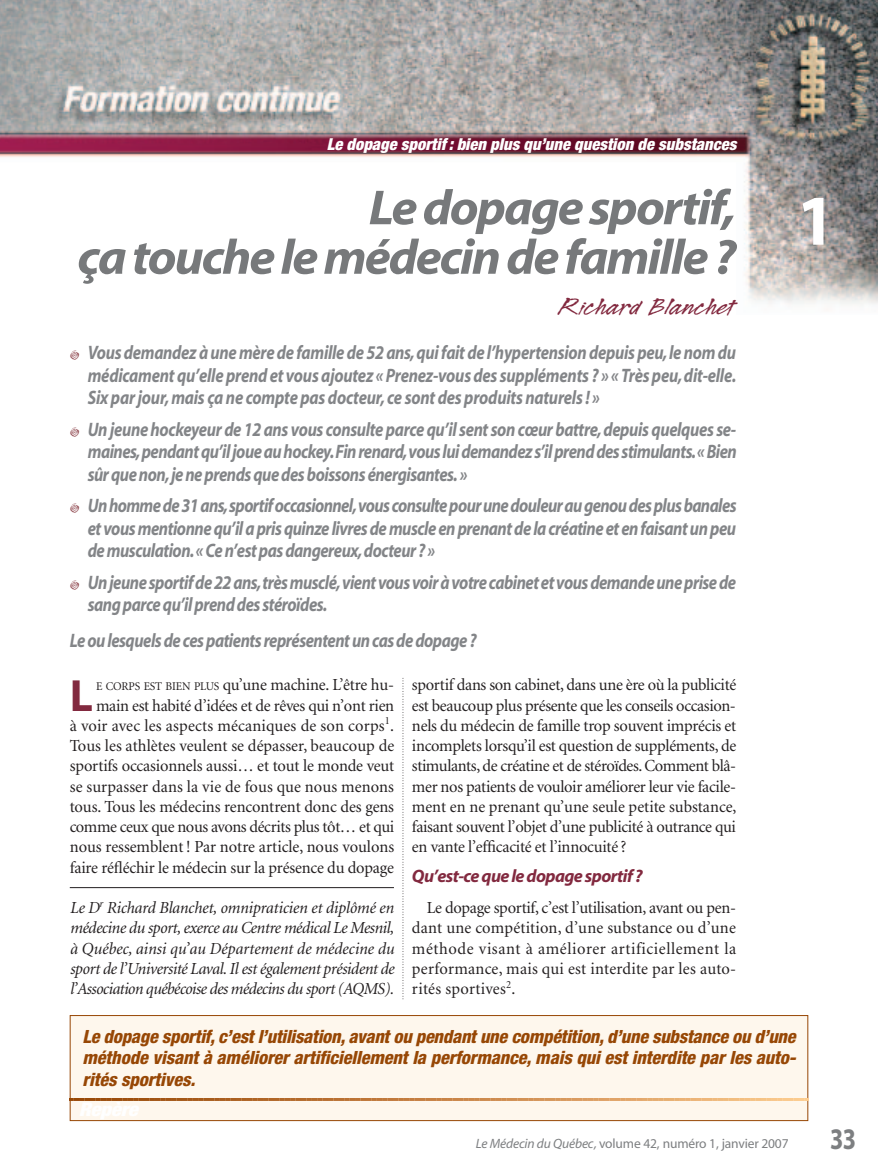
<style>
.page{position:relative;width:878px;height:1175px;background:#fff}
.page>*{position:absolute;margin:0;border:0;box-sizing:border-box;transform-origin:0 0}
.t1{font:700 72px "Myriad";color:#fff}
.t2{font:italic 700 49.5px/49.5px "Myriad";letter-spacing:-.04em;color:#77797b;text-align:right;scale:1.05 1}
.t3{font:700 45.3px "Myriad";color:#82293f}
.t4{font:700 30px "Myriad";color:#7d7f81;scale:.8 1}
.t5{font:27px "Legault Std";color:#82293f;scale:1.2 1}
.t6{font:italic 700 19.5px/22.5px "Myriad";letter-spacing:-.03em;color:#838588;text-align:justify;scale:.85 1}
.t7{font:italic 800 condensed 18.15px/21.8px "Helvetica Neue";letter-spacing:-.005em;color:#974705;text-align:justify}
.t8{font:italic 700 18px "Myriad";letter-spacing:-.035em;color:#82293f}
.t9{font:16.8px/20.2px "Minion";letter-spacing:-.005em;color:#231f20;text-align:justify}
.t10{font:italic 16.8px/20.2px "Minion";letter-spacing:-.035em;color:#231f20;text-align:justify}
.t11{font:italic 900 condensed 16.5px "Helvetica Neue";color:#fff}
.t12{font:13.5px "Myriad";letter-spacing:-.01em;color:#7d7f81}
.s1{font-size:11.85px}
.s2{font-style:italic}
</style>
<div class="page">
<img style="left:0;top:0;width:878px;height:304px">
<svg style="left:402px;top:678px;width:1px;height:321px"></svg>
<hr style="left:70px;top:887px;width:324px;height:1px;background:#231f20">
<div style="left:70px;top:1015px;width:737px;height:105px;background:#fef7ed"></div>
<div style="left:70px;top:1015px;width:738px;height:105px;border:1px solid #974705"></div>
<svg style="left:70px;top:1098px;width:23px;height:22px"></svg>
<hr style="left:97px;top:1098px;width:2px;height:22px;background:#9b4b0a">
<svg style="left:103px;top:1098px;width:109px;height:22px"></svg>
<hr style="left:216px;top:1098px;width:2px;height:22px;background:#a95d1e">
<svg style="left:222px;top:1098px;width:109px;height:22px"></svg>
<hr style="left:335px;top:1098px;width:2px;height:22px;background:#ba7133">
<svg style="left:341px;top:1098px;width:255px;height:22px"></svg>
<hr style="left:600px;top:1098px;width:2px;height:22px;background:#dea065">
<svg style="left:606px;top:1098px;width:109px;height:22px"></svg>
<hr style="left:719px;top:1098px;width:2px;height:22px;background:#efba7d">
<svg style="left:725px;top:1098px;width:82px;height:22px"></svg>
<p class="t11" style="left:327px;top:138px;width:411px">Le dopage sportif : bien plus qu’une question de substances</p>
<h2 class="t2" style="left:77px;top:188px;width:629px">Le dopage sportif,<br>ça touche le médecin de famille ?</h2>
<h3 class="t5" style="left:559px;top:289px;width:149px">Richard Blanchet</h3>
<p class="t6" style="left:88px;top:343px;width:764px">Vous demandez à une mère de famille de 52 ans, qui fait de l’hypertension depuis peu, le nom du médicament qu’elle prend et vous ajoutez « Prenez-vous des suppléments ? » « Très peu, dit-elle.<br>Six par jour, mais ça ne compte pas docteur, ce sont des produits naturels ! »</p>
<p class="t6" style="left:88px;top:420px;width:765px">Un jeune hockeyeur de 12 ans vous consulte parce qu’il sent son cœur battre, depuis quelques se&shy;maines,pendant qu’il joue au hockey.Fin renard,vous lui demandez s’il prend des stimulants.« Bien sûr que non,je ne prends que des boissons énergisantes. »</p>
<p class="t6" style="left:88px;top:496px;width:764px">Un homme de 31 ans,sportif occasionnel,vous consulte pour une douleur au genou des plus banales et vous mentionne qu’il a pris quinze livres de muscle en prenant de la créatine et en faisant un peu de musculation.« Ce n’est pas dangereux,docteur ? »</p>
<p class="t6" style="left:88px;top:573px;width:764px">Un jeune sportif de 22 ans,très musclé,vient vous voir à votre cabinet et vous demande une prise de sang parce qu’il prend des stéroïdes.</p>
<p class="t6" style="left:70px;top:631px;width:480px">Leou lesquels de ces patients représentent un cas de dopage ?</p>
<p class="t9" style="left:70px;top:676px;width:326px;text-align:right"><span class="s1">E CORPS EST BIEN PLUS</span> qu’une machine. L’être hu&shy;main est habité d’idées et de rêves qui n’ont rien<br>à voir avec les aspects mécaniques de son corps<sup>1</sup>.<br>Tous les athlètes veulent se dépasser, beaucoup de sportifs occasionnels aussi… et tout le monde veut se surpasser dans la vie de fous que nous menons tous. Tous les médecins rencontrent donc des gens comme ceux que nous avons décrits plus tôt… et qui nous ressemblent ! Par notre article, nous voulons faire réfléchir le médecin sur la présence du dopage</p>
<p class="t9" style="left:412px;top:676px;width:326px">sportif dans son cabinet, dans une ère où la publicité est beaucoup plus présente que les conseils occasion&shy;nels du médecin de famille trop souvent imprécis et incomplets lorsqu’il est question de suppléments, de stimulants, de créatine et de stéroïdes. Comment blâ&shy;mer nos patients de vouloir améliorer leur vie facile&shy;ment en ne prenant qu’une seule petite substance, faisant souvent l’objet d’une publicité à outrance qui en vante l’efficacité et l’innocuité ?</p>
<h3 class="t3" style="left:70px;top:678px;width:25px">L</h3>
<p class="t8" style="left:412px;top:869px;width:232px">Qu’est-ce que le dopage sportif ?</p>
<p class="t9" style="left:412px;top:899px;width:326px;text-indent:15px">Le dopage sportif, c’est l’utilisation, avant ou pen&shy;dant une compétition, d’une substance ou d’une méthode visant à améliorer artificiellement la performance, mais qui est interdite par les auto&shy;rités sportives<sup>2</sup>.</p>
<p class="t10" style="left:70px;top:899px;width:326px">Le D<sup>r</sup> Richard Blanchet, omnipraticien et diplômé en médecine du sport, exerce au Centre médical Le Mesnil, à Québec, ainsi qu’au Département de médecine du sport de l’Université Laval. Il est également président de l’Association québécoise des médecins du sport (AQMS).</p>
<h1 class="t1" style="left:796px;top:193px;width:40px">1</h1>
<p class="t7" style="left:82px;top:1026px;width:715px">Le dopage sportif, c’est l’utilisation, avant ou pendant une compétition, d’une substance ou d’une méthode visant à améliorer artificiellement la performance, mais qui est interdite par les auto&shy;rités sportives.</p>
<p class="t12" style="left:476px;top:1138px;width:314px"><span class="s2">Le Médecin du Québec,</span> volume 42, numéro 1, janvier 2007</p>
<h3 class="t4" style="left:830px;top:1127px;width:34px">33</h3>
</div>
